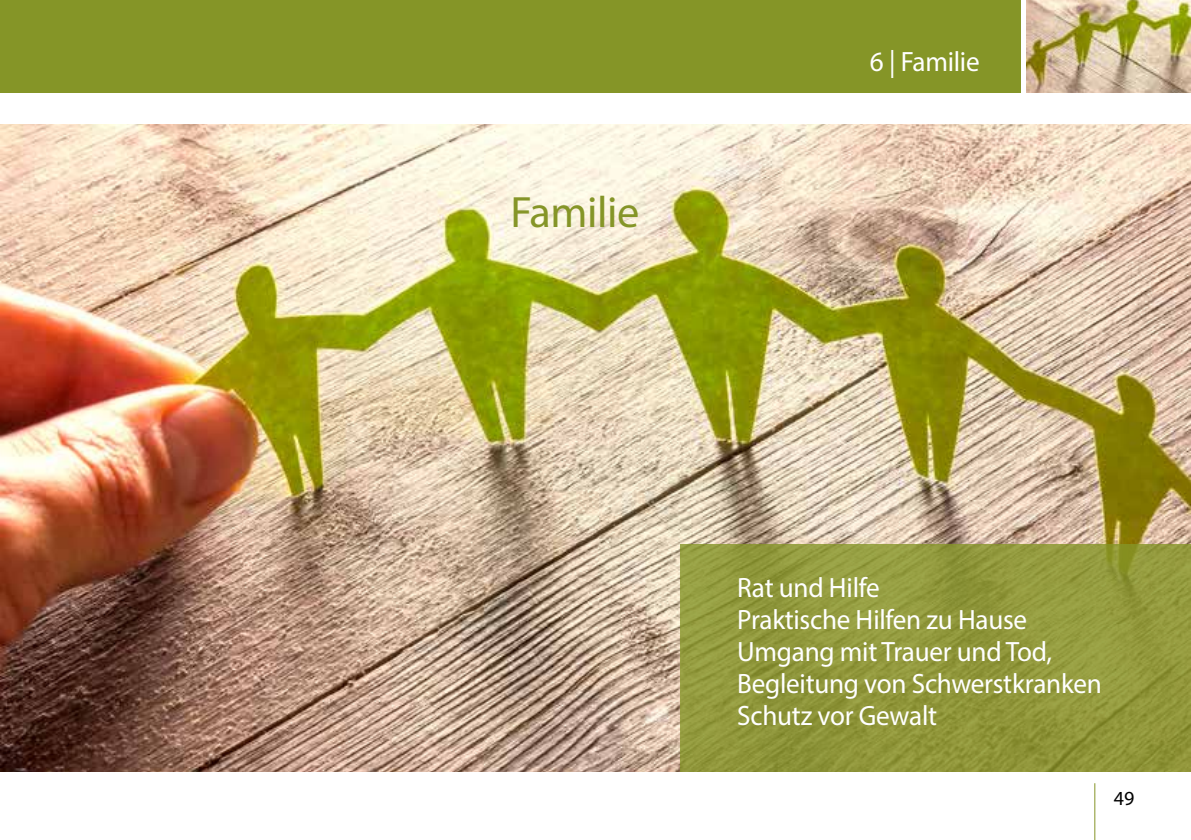
<style>
.page{position:relative;width:1191px;height:840px;background:#fff}
.page>*{position:absolute;margin:0;border:0;box-sizing:border-box;transform-origin:0 0}
.t1{font:44px "Myriad Pro";letter-spacing:-.01em;color:#859527}
.t2{font:28px/32px "Myriad Pro";letter-spacing:-.01em;color:#fff}
.t3{font:20px "Myriad Pro";color:#000}
</style>
<div class="page">
<hr style="left:1094px;top:782px;width:1px;height:57px;background:#859527">
<img style="left:0;top:125px;width:1191px;height:646px">
<svg style="left:680px;top:544px;width:511px;height:227px;background:#91983b"></svg>
<img style="left:1026px;top:0;width:165px;height:93px">
<div style="left:0;top:0;width:1020px;height:93px;background:#859527"></div>
<h1 class="t1" style="left:510px;top:185px;width:131px">Familie</h1>
<p class="t2" style="left:870px;top:45px;width:111px">6 | Familie</p>
<p class="t2" style="left:737px;top:571px;width:366px">Rat und Hilfe<br>Praktische Hilfen zu Hause<br>Umgang mit Trauer und Tod,<br>Begleitung von Schwerstkranken<br>Schutz vor Gewalt</p>
<p class="t3" style="left:1113px;top:785px;width:22px">49</p>
</div>
